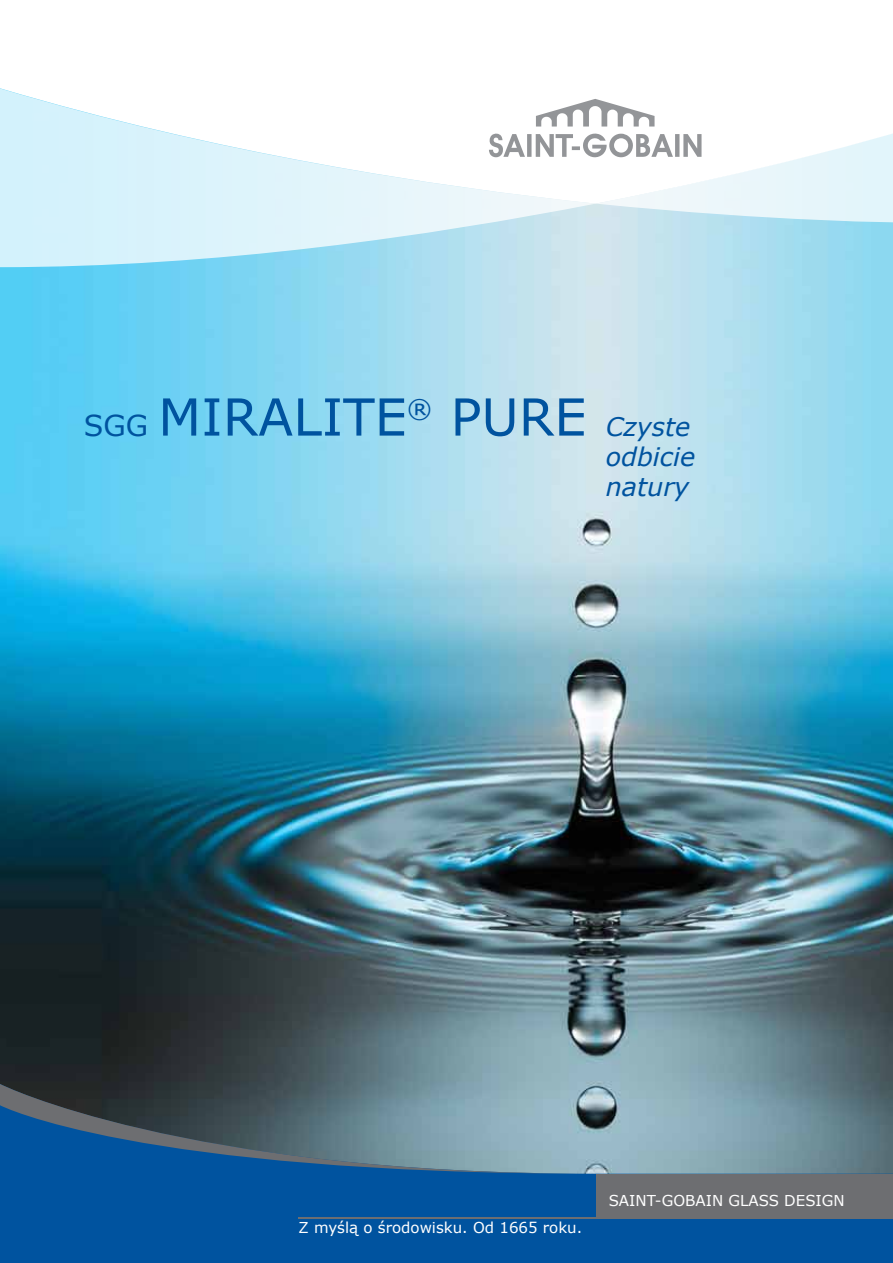
<style>
.page{position:relative;width:893px;height:1263px;background:#fff}
.page>*{position:absolute;margin:0;border:0;box-sizing:border-box;transform-origin:0 0}
.t1{font:51.15px "Verdana";color:#00539f}
.t2{font:italic 25.5px/30px "Verdana";color:#00539f}
.t3{font:15px "Verdana";color:#fff}
.s1{font-size:28.8px}
.s2{font-style:italic;font-size:25.5px}
</style>
<div class="page">
<img style="left:0;top:223px;width:893px;height:856px">
<svg style="left:0;top:1079px;width:893px;height:184px;background:#2568a0"></svg>
<svg style="left:0;top:1077px;width:596px;height:97px;background:#507187"></svg>
<div style="left:596px;top:1174px;width:297px;height:44px;background:#6d6e71"></div>
<hr style="left:298px;top:1217px;width:298px;height:1px;background:#6d6e71">
<svg style="left:0;top:88px;width:596px;height:179px"></svg>
<svg style="left:489px;top:99px;width:404px;height:124px"></svg>
<h1 class="t1" style="left:84px;top:382px;width:608px"><span class="s1">SGG</span> MIRALITE<sup>®</sup> PURE <span class="s2">Czyste</span></h1>
<h2 class="t2" style="left:606px;top:441px;width:91px">odbicie natury</h2>
<p class="t3" style="left:298px;top:1217px;width:285px">Z myślą o środowisku. Od 1665 roku.</p>
<p class="t3" style="left:609px;top:1190px;width:237px">SAINT-GOBAIN GLASS DESIGN</p>
</div>
